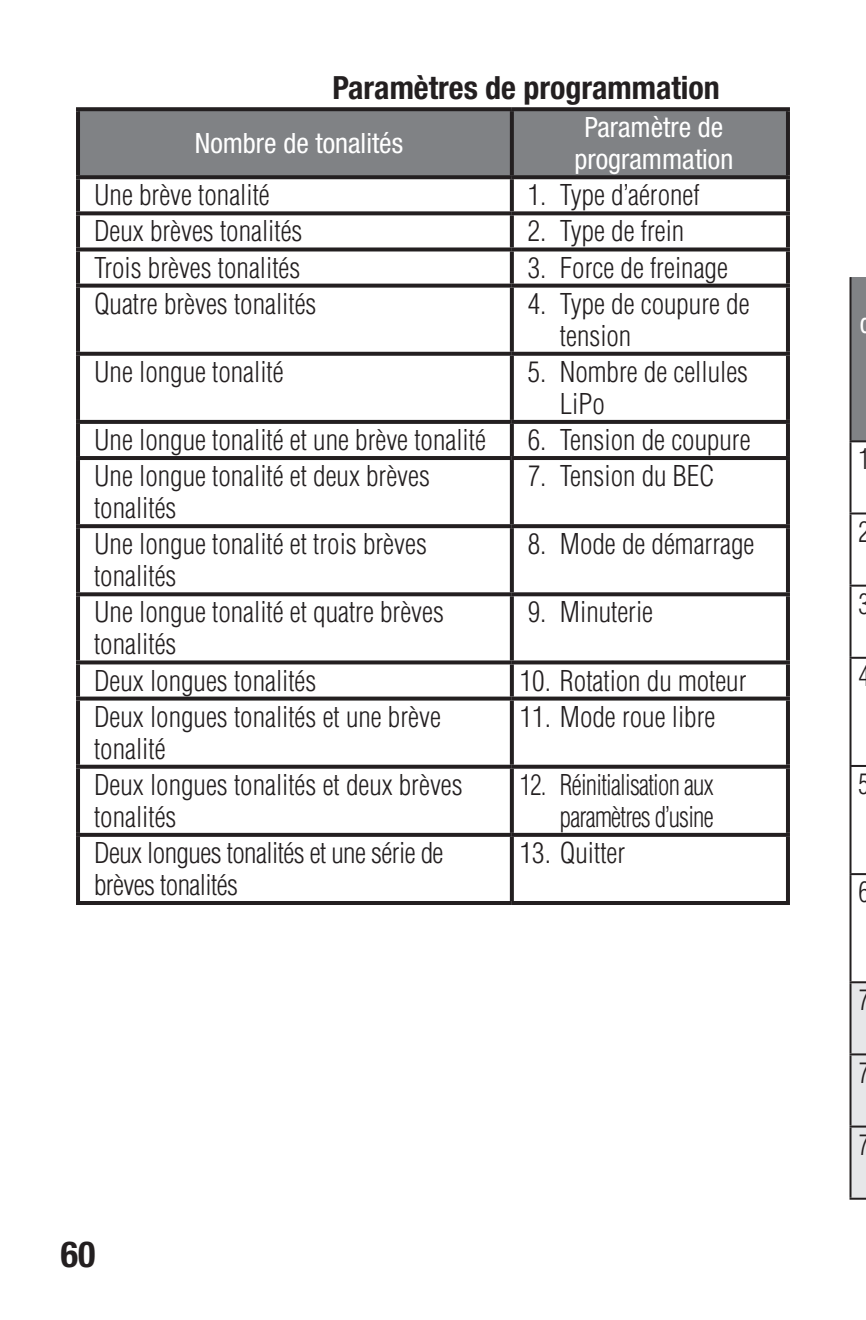
<style>
.page{position:relative;width:866px;height:1320px;background:#fff}
.page>*{position:absolute;margin:0;border:0;box-sizing:border-box;transform-origin:0 0}
.t1{font:700 condensed 36px "Helvetica Neue LT Std";color:#231f20}
.Bullets{font:700 condensed 32px "Helvetica Neue LT Std";color:#231f20}
.body{font:300 condensed 28px/32px "Helvetica LT Std";color:#231f20}
.body-2{font:300 condensed 28px/32px "Helvetica LT Std";letter-spacing:-.02em;color:#231f20}
.body-3{font:condensed 28px/32px "Helvetica Neue LT Std";color:#fff;text-align:center}
.body-4{font:300 condensed 28px/32px "Helvetica LT Std";letter-spacing:-.03em;color:#231f20;text-align:right;scale:.91 1}
.body-5{font:300 condensed 28px "Helvetica LT Std";color:#231f20;scale:.95 1}
.body-6{font:condensed 28px "Helvetica Neue LT Std";color:#fff;scale:.95 1}
.body-7{font:300 condensed 28px "Helvetica LT Std";color:#231f20;scale:.9 1}
.body-8{font:300 condensed 28px "Helvetica LT Std";color:#231f20;scale:.92 1}
</style>
<div class="page">
<div style="left:80px;top:111px;width:706px;height:64px;background:#808285"></div>
<hr style="left:76px;top:179px;width:4px;height:32px;background:#231f20">
<svg style="left:510px;top:179px;width:4px;height:32px"></svg>
<hr style="left:786px;top:179px;width:4px;height:32px;background:#231f20">
<svg style="left:76px;top:211px;width:436px;height:4px;background:#363334"></svg>
<hr style="left:76px;top:215px;width:4px;height:32px;background:#231f20">
<svg style="left:512px;top:211px;width:278px;height:4px"></svg>
<svg style="left:510px;top:215px;width:4px;height:32px"></svg>
<hr style="left:786px;top:215px;width:4px;height:32px;background:#231f20">
<svg style="left:76px;top:247px;width:436px;height:4px;background:#3d3a3b"></svg>
<hr style="left:76px;top:251px;width:4px;height:32px;background:#231f20">
<svg style="left:512px;top:247px;width:278px;height:4px"></svg>
<svg style="left:510px;top:251px;width:4px;height:32px"></svg>
<hr style="left:786px;top:251px;width:4px;height:32px;background:#231f20">
<svg style="left:76px;top:283px;width:436px;height:4px;background:#444041"></svg>
<hr style="left:76px;top:287px;width:4px;height:65px;background:#231f20">
<svg style="left:512px;top:283px;width:278px;height:4px"></svg>
<svg style="left:510px;top:287px;width:4px;height:65px"></svg>
<hr style="left:786px;top:287px;width:4px;height:65px;background:#231f20">
<svg style="left:76px;top:352px;width:436px;height:4px;background:#2f2c2d"></svg>
<hr style="left:76px;top:356px;width:4px;height:64px;background:#231f20">
<svg style="left:512px;top:352px;width:278px;height:4px"></svg>
<svg style="left:510px;top:356px;width:4px;height:64px"></svg>
<hr style="left:786px;top:356px;width:4px;height:64px;background:#231f20">
<svg style="left:76px;top:420px;width:436px;height:4px;background:#272425"></svg>
<hr style="left:76px;top:424px;width:4px;height:32px;background:#231f20">
<svg style="left:512px;top:420px;width:278px;height:4px"></svg>
<svg style="left:510px;top:424px;width:4px;height:32px"></svg>
<hr style="left:786px;top:424px;width:4px;height:32px;background:#231f20">
<hr style="left:76px;top:456px;width:436px;height:4px;background:#231f20">
<hr style="left:76px;top:460px;width:4px;height:64px;background:#231f20">
<hr style="left:512px;top:456px;width:278px;height:4px;background:#231f20">
<svg style="left:510px;top:460px;width:4px;height:64px"></svg>
<hr style="left:786px;top:460px;width:4px;height:64px;background:#231f20">
<svg style="left:76px;top:524px;width:436px;height:4px;background:#2c2829"></svg>
<hr style="left:76px;top:528px;width:4px;height:64px;background:#231f20">
<svg style="left:512px;top:524px;width:278px;height:4px"></svg>
<svg style="left:510px;top:528px;width:4px;height:64px"></svg>
<hr style="left:786px;top:528px;width:4px;height:64px;background:#231f20">
<svg style="left:76px;top:592px;width:436px;height:4px;background:#333031"></svg>
<hr style="left:76px;top:596px;width:4px;height:64px;background:#231f20">
<svg style="left:512px;top:592px;width:278px;height:4px"></svg>
<svg style="left:510px;top:596px;width:4px;height:64px"></svg>
<hr style="left:786px;top:596px;width:4px;height:64px;background:#231f20">
<svg style="left:76px;top:660px;width:436px;height:4px;background:#3b3838"></svg>
<hr style="left:76px;top:664px;width:4px;height:32px;background:#231f20">
<svg style="left:512px;top:660px;width:278px;height:4px"></svg>
<svg style="left:510px;top:664px;width:4px;height:32px"></svg>
<hr style="left:786px;top:664px;width:4px;height:32px;background:#231f20">
<svg style="left:76px;top:696px;width:436px;height:4px;background:#423f3f"></svg>
<hr style="left:76px;top:700px;width:4px;height:64px;background:#231f20">
<svg style="left:512px;top:696px;width:278px;height:4px"></svg>
<svg style="left:510px;top:700px;width:4px;height:64px"></svg>
<hr style="left:786px;top:700px;width:4px;height:64px;background:#231f20">
<svg style="left:76px;top:764px;width:436px;height:4px;background:#4a4647"></svg>
<hr style="left:76px;top:768px;width:4px;height:64px;background:#231f20">
<svg style="left:512px;top:764px;width:278px;height:4px"></svg>
<svg style="left:510px;top:768px;width:4px;height:64px"></svg>
<hr style="left:786px;top:768px;width:4px;height:64px;background:#231f20">
<svg style="left:76px;top:832px;width:436px;height:4px;background:#514e4f"></svg>
<hr style="left:76px;top:836px;width:4px;height:64px;background:#231f20">
<svg style="left:512px;top:832px;width:278px;height:4px"></svg>
<svg style="left:510px;top:836px;width:4px;height:64px"></svg>
<hr style="left:786px;top:836px;width:4px;height:64px;background:#231f20">
<svg style="left:76px;top:900px;width:436px;height:4px;fill:#231f20"></svg>
<svg style="left:512px;top:900px;width:278px;height:4px"></svg>
<svg style="left:76px;top:107px;width:436px;height:4px;background:#2e2a2b"></svg>
<hr style="left:76px;top:111px;width:4px;height:64px;background:#231f20">
<svg style="left:512px;top:107px;width:278px;height:4px"></svg>
<hr style="left:510px;top:111px;width:4px;height:64px;background:#231f20">
<hr style="left:786px;top:111px;width:4px;height:64px;background:#231f20">
<svg style="left:76px;top:175px;width:436px;height:4px;background:#282526"></svg>
<svg style="left:512px;top:175px;width:278px;height:4px"></svg>
<div style="left:850px;top:277px;width:16px;height:164px;background:#808285"></div>
<hr style="left:849px;top:277px;width:2px;height:163px;background:#231f20">
<svg style="left:849px;top:440px;width:17px;height:2px"></svg>
<hr style="left:849px;top:442px;width:2px;height:70px;background:#231f20">
<svg style="left:849px;top:512px;width:17px;height:2px"></svg>
<hr style="left:849px;top:514px;width:2px;height:70px;background:#231f20">
<svg style="left:849px;top:584px;width:17px;height:2px"></svg>
<hr style="left:849px;top:586px;width:2px;height:70px;background:#231f20">
<svg style="left:849px;top:656px;width:17px;height:2px"></svg>
<hr style="left:849px;top:658px;width:2px;height:107px;background:#231f20">
<svg style="left:849px;top:765px;width:17px;height:2px"></svg>
<hr style="left:849px;top:767px;width:2px;height:106px;background:#231f20">
<svg style="left:849px;top:873px;width:17px;height:2px"></svg>
<hr style="left:849px;top:875px;width:2px;height:106px;background:#231f20">
<svg style="left:849px;top:981px;width:17px;height:218px;background:#cacacc"></svg>
<p class="Bullets" style="left:332px;top:68px;width:389px">Paramètres de programmation</p>
<p class="body-3" style="left:195px;top:127px;width:210px">Nombre de tonalités</p>
<p class="body-3" style="left:574px;top:111px;width:160px">Paramètre de programmation</p>
<p class="body" style="left:94px;top:179px;width:177px">Une brève tonalité</p>
<p class="body" style="left:528px;top:179px;width:173px">1. Type d’aéronef</p>
<p class="body" style="left:94px;top:215px;width:210px">Deux brèves tonalités</p>
<p class="body" style="left:528px;top:215px;width:158px">2. Type de frein</p>
<p class="body" style="left:94px;top:251px;width:208px">Trois brèves tonalités</p>
<p class="body" style="left:528px;top:251px;width:201px">3. Force de freinage</p>
<p class="body" style="left:94px;top:287px;width:224px">Quatre brèves tonalités</p>
<p class="body" style="left:560px;top:287px;width:191px;text-indent:-32px">4. Type de coupure de tension</p>
<p class="body" style="left:94px;top:355px;width:191px">Une longue tonalité</p>
<p class="body" style="left:560px;top:355px;width:190px;text-indent:-32px">5. Nombre de cellules<br>LiPo</p>
<p class="body" style="left:94px;top:423px;width:393px">Une longue tonalité et une brève tonalité</p>
<p class="body" style="left:528px;top:423px;width:224px">6. Tension de coupure</p>
<p class="body" style="left:94px;top:460px;width:337px">Une longue tonalité et deux brèves tonalités</p>
<p class="body" style="left:528px;top:460px;width:188px">7. Tension du BEC</p>
<p class="body" style="left:94px;top:528px;width:334px">Une longue tonalité et trois brèves tonalités</p>
<p class="body" style="left:528px;top:528px;width:228px">8. Mode de démarrage</p>
<p class="body" style="left:94px;top:596px;width:351px">Une longue tonalité et quatre brèves tonalités</p>
<p class="body" style="left:528px;top:596px;width:127px">9. Minuterie</p>
<p class="body" style="left:94px;top:664px;width:224px">Deux longues tonalités</p>
<p class="body" style="left:520px;top:664px;width:228px">10. Rotation du moteur</p>
<p class="body" style="left:94px;top:700px;width:348px">Deux longues tonalités et une brève tonalité</p>
<p class="body" style="left:520px;top:700px;width:197px">11. Mode roue libre</p>
<p class="body" style="left:94px;top:768px;width:370px">Deux longues tonalités et deux brèves tonalités</p>
<p class="body-4" style="left:520px;top:768px;width:215px">12. Réinitialisation aux paramètres d’usine</p>
<p class="body-2" style="left:94px;top:836px;width:351px">Deux longues tonalités et une série de brèves tonalités</p>
<p class="body" style="left:520px;top:836px;width:107px">13. Quitter</p>
<p class="t1" style="left:61px;top:1232px;width:36px">60</p>
<p class="body-6" style="left:860px;top:307px;width:14px">d</p>
<p class="body-5" style="left:858px;top:442px;width:14px">1</p>
<p class="body-5" style="left:858px;top:514px;width:14px">2</p>
<p class="body-5" style="left:858px;top:586px;width:14px">3</p>
<p class="body-5" style="left:858px;top:658px;width:14px">4</p>
<p class="body-7" style="left:858px;top:766px;width:14px">5</p>
<p class="body-5" style="left:858px;top:874px;width:14px">6</p>
<p class="body-5" style="left:858px;top:982px;width:14px">7</p>
<p class="body-5" style="left:858px;top:1054px;width:14px">7</p>
<p class="body-8" style="left:858px;top:1126px;width:14px">7</p>
</div>
